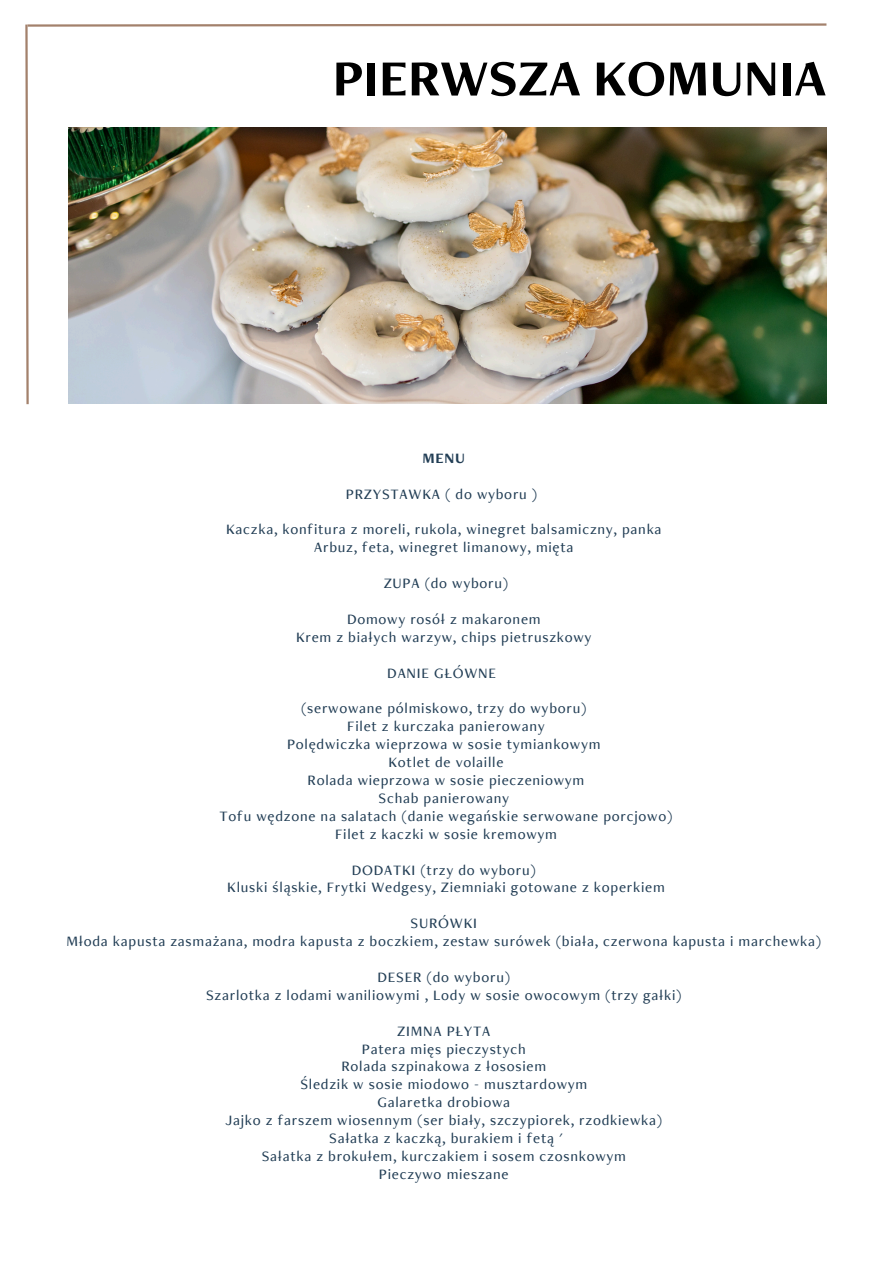
<style>
.page{position:relative;width:894px;height:1264px;background:#fff}
.page>*{position:absolute;margin:0;border:0;box-sizing:border-box;transform-origin:0 0}
.t1{font:700 52.5px "Freight Neo W03";color:#000}
.t2{font:500 14.85px "Freight Neo W03";letter-spacing:.05em;color:#223e55}
.t3{font:700 14.85px "Freight Neo W03";color:#223e55}
</style>
<div class="page">
<img style="left:25px;top:23px;width:802px;height:382px">
<p class="t1" style="left:332px;top:43px;width:495px">PIERWSZA KOMUNIA</p>
<h1 class="t3" style="left:422px;top:448px;width:44px">MENU</h1>
<h2 class="t2" style="left:346px;top:483px;width:193px">PRZYSTAWKA ( do wyboru )</h2>
<p class="t2" style="left:226px;top:519px;width:437px">Kaczka, konfitura z moreli, rukola, winegret balsamiczny, panka</p>
<p class="t2" style="left:314px;top:537px;width:261px">Arbuz, feta, winegret limanowy, mięta</p>
<p class="t2" style="left:383px;top:573px;width:126px">ZUPA (do wyboru)</p>
<p class="t2" style="left:347px;top:609px;width:195px">Domowy rosół z makaronem</p>
<p class="t2" style="left:296px;top:627px;width:297px">Krem z białych warzyw, chips pietruszkowy</p>
<p class="t2" style="left:387px;top:662px;width:110px">DANIE GŁÓWNE</p>
<h2 class="t2" style="left:301px;top:698px;width:287px">(serwowane pólmiskowo, trzy do wyboru)</h2>
<p class="t2" style="left:347px;top:716px;width:199px">Filet z kurczaka panierowany</p>
<p class="t2" style="left:287px;top:734px;width:315px">Polędwiczka wieprzowa w sosie tymiankowym</p>
<p class="t2" style="left:388px;top:752px;width:116px">Kotlet de volaille</p>
<p class="t2" style="left:307px;top:770px;width:278px">Rolada wieprzowa w sosie pieczeniowym</p>
<p class="t2" style="left:378px;top:788px;width:132px">Schab panierowany</p>
<p class="t2" style="left:219px;top:805px;width:454px">Tofu wędzone na salatach (danie wegańskie serwowane porcjowo)</p>
<p class="t2" style="left:335px;top:823px;width:223px">Filet z kaczki w sosie kremowym</p>
<p class="t2" style="left:351px;top:859px;width:186px">DODATKI (trzy do wyboru)</p>
<p class="t2" style="left:227px;top:877px;width:439px">Kluski śląskie, Frytki Wedgesy, Ziemniaki gotowane z koperkiem</p>
<p class="t2" style="left:410px;top:913px;width:68px">SURÓWKI</p>
<p class="t2" style="left:66px;top:931px;width:755px">Młoda kapusta zasmażana, modra kapusta z boczkiem, zestaw surówek (biała, czerwona kapusta i marchewka)</p>
<p class="t2" style="left:377px;top:967px;width:134px">DESER (do wyboru)</p>
<p class="t2" style="left:206px;top:984px;width:477px">Szarlotka z lodami waniliowymi , Lody w sosie owocowym (trzy gałki)</p>
<p class="t2" style="left:397px;top:1020px;width:95px">ZIMNA PŁYTA</p>
<p class="t2" style="left:362px;top:1038px;width:165px">Patera mięs pieczystych</p>
<p class="t2" style="left:341px;top:1056px;width:206px">Rolada szpinakowa z łososiem</p>
<p class="t2" style="left:300px;top:1074px;width:288px">Śledzik w sosie miodowo - musztardowym</p>
<p class="t2" style="left:377px;top:1092px;width:134px">Galaretka drobiowa</p>
<p class="t2" style="left:225px;top:1110px;width:438px">Jajko z farszem wiosennym (ser biały, szczypiorek, rzodkiewka)</p>
<p class="t2" style="left:329px;top:1128px;width:235px">Sałatka z kaczką, burakiem i fetą '</p>
<p class="t2" style="left:261px;top:1145px;width:365px">Sałatka z brokułem, kurczakiem i sosem czosnkowym</p>
<p class="t2" style="left:379px;top:1163px;width:131px">Pieczywo mieszane</p>
</div>
